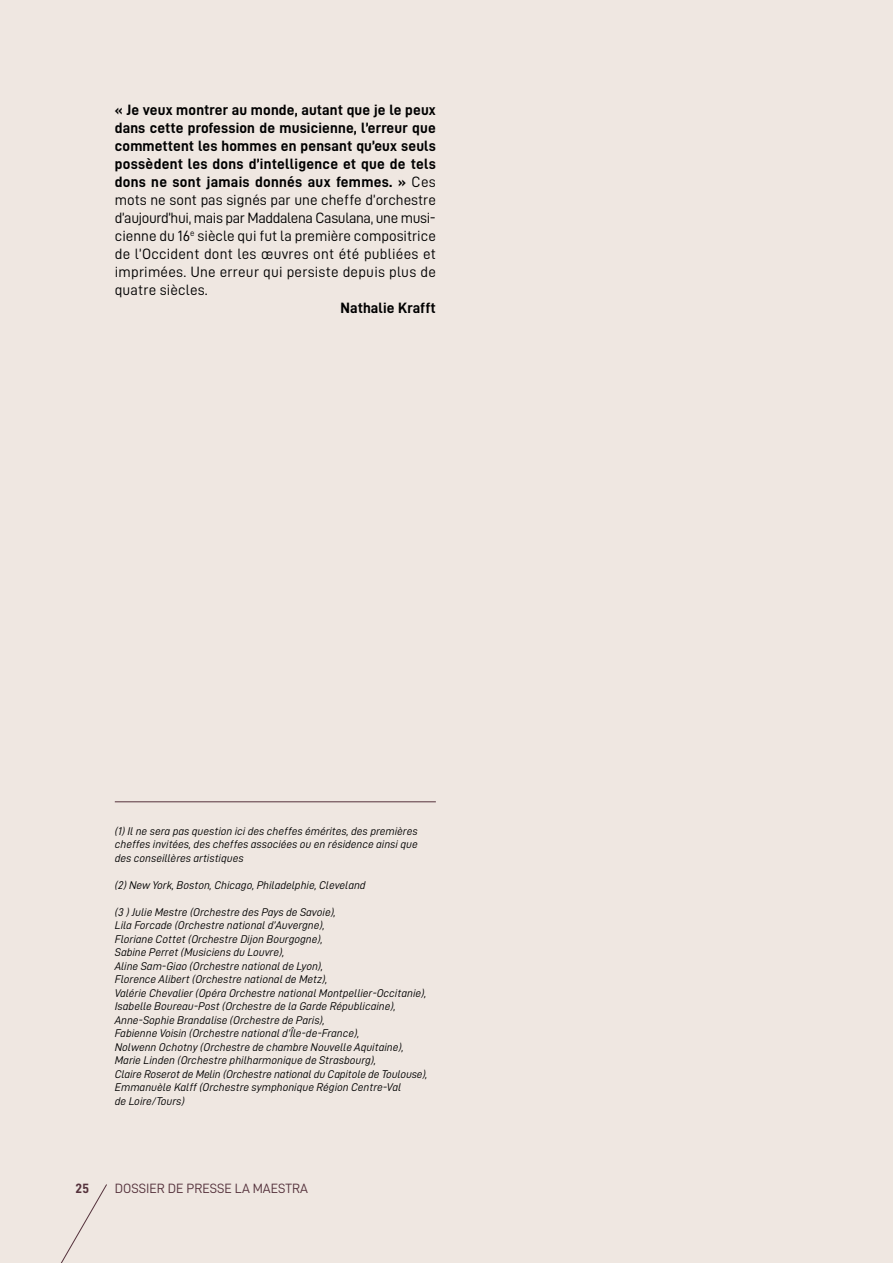
<style>
.page{position:relative;width:893px;height:1263px;background:#efe7e1}
.page>*{position:absolute;margin:0;border:0;box-sizing:border-box;transform-origin:0 0}
.t1{font:15px/18px "D DIN";letter-spacing:.015em;color:#000;text-align:justify}
.t2{font:15px/18px "D DIN Bold";letter-spacing:.02em;color:#000;text-align:justify}
.t3{font:13.5px "D DIN";color:#55323c}
.t4{font:13.5px "D DIN Bold";color:#55323c}
.t5{font:11.25px/13.5px "D DIN Italic";color:#000;text-align:justify}
.s1{font-family:"D DIN"}
</style>
<div class="page">
<svg style="left:61px;top:1184px;width:46px;height:79px"></svg>
<hr style="left:115px;top:801px;width:321px;height:1px;background:#55323c">
<h1 class="t2" style="left:115px;top:100px;width:323px">« Je veux montrer au monde, autant que je le peux dans cette profession de musicienne, l’erreur que commettent les hommes en pensant qu’eux seuls possèdent les dons d’intelligence et que de tels dons ne sont jamais donnés aux femmes. » <span class="s1">Ces</span></h1>
<p class="t1" style="left:115px;top:190px;width:323px">mots ne sont pas signés par une cheffe d’orchestre d’aujourd’hui, mais par Maddalena Casulana, une musi&shy;cienne du 16<sup>e</sup> siècle qui fut la première compositrice de l’Occident dont les œuvres ont été publiées et imprimées. Une erreur qui persiste depuis plus de quatre siècles.</p>
<h1 class="t2" style="left:340px;top:298px;width:97px">Nathalie Krafft</h1>
<p class="t5" style="left:115px;top:824px;width:304px">(1) Il ne sera pas question ici des cheffes émérites, des premières cheffes invitées, des cheffes associées ou en résidence ainsi que des conseillères artistiques</p>
<p class="t5" style="left:115px;top:878px;width:252px">(2) New York, Boston, Chicago, Philadelphie, Cleveland</p>
<p class="t5" style="left:115px;top:905px;width:314px;text-align:left">(3 ) Julie Mestre (Orchestre des Pays de Savoie),<br>Lila Forcade (Orchestre national d’Auvergne),<br>Floriane Cottet (Orchestre Dijon Bourgogne),<br>Sabine Perret (Musiciens du Louvre),<br>Aline Sam-Giao (Orchestre national de Lyon),<br>Florence Alibert (Orchestre national de Metz),<br>Valérie Chevalier (Opéra Orchestre national Montpellier-Occitanie), Isabelle Boureau-Post (Orchestre de la Garde Républicaine), Anne-Sophie Brandalise (Orchestre de Paris),<br>Fabienne Voisin (Orchestre national d’Île-de-France),<br>Nolwenn Ochotny (Orchestre de chambre Nouvelle Aquitaine), Marie Linden (Orchestre philharmonique de Strasbourg),<br>Claire Roserot de Melin (Orchestre national du Capitole de Toulouse), Emmanuèle Kalff (Orchestre symphonique Région Centre-Val<br>de Loire/Tours)</p>
<p class="t4" style="left:75px;top:1181px;width:15px">25</p>
<p class="t3" style="left:115px;top:1181px;width:195px">DOSSIER DE PRESSE LA MAESTRA</p>
</div>
